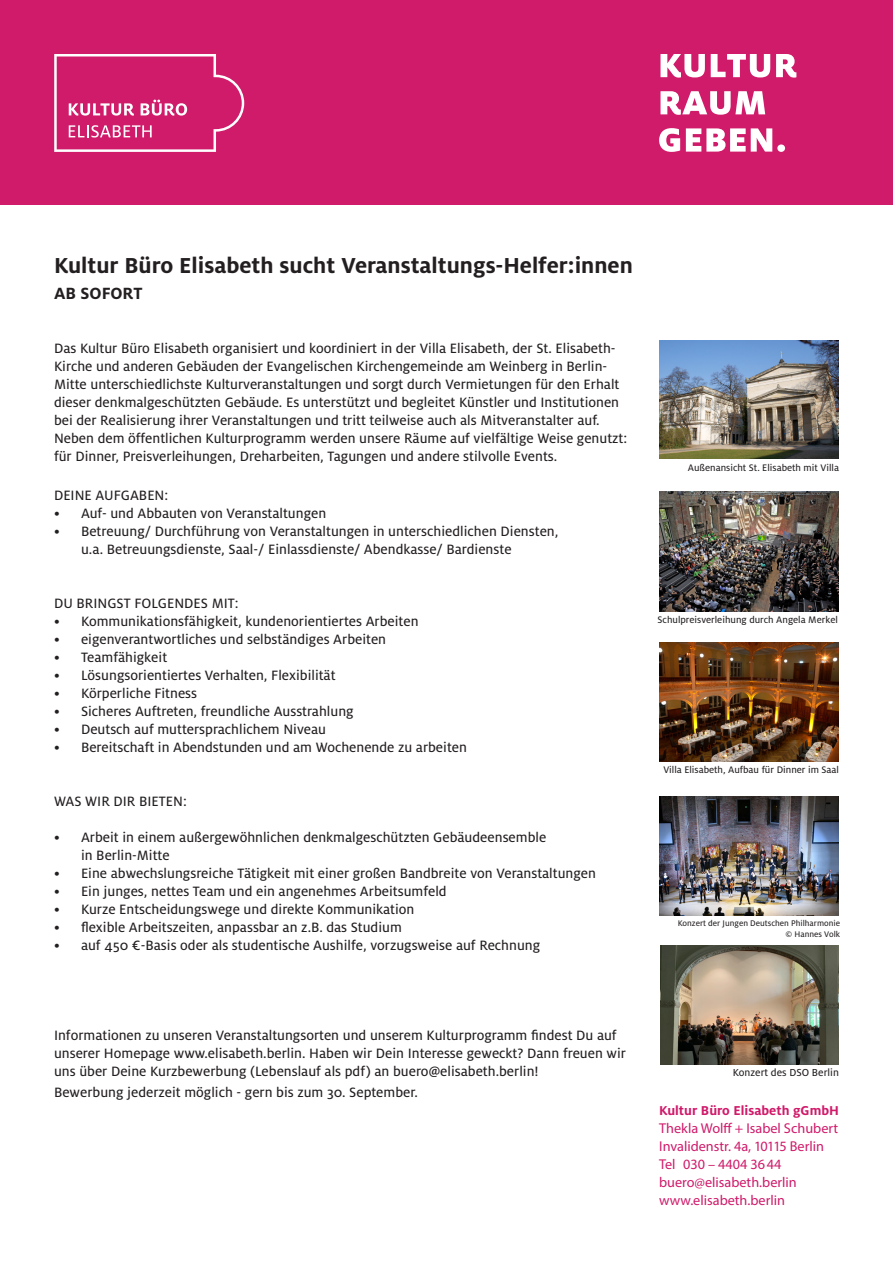
<style>
.page{position:relative;width:893px;height:1263px;background:#fff}
.page>*{position:absolute;margin:0;border:0;box-sizing:border-box;transform-origin:0 0}
.t1{font:700 24px "Milo";color:#231f20}
.t2{font:700 18px "Milo";color:#231f20}
.t3{font:15px/18px "Milo Text";color:#231f20}
.t4{font:14.25px "Myriad Pro";color:#d01a6a}
.t5{font:700 14.25px "Milo";color:#d01a6a}
.t6{font:11.25px "Milo LF Text";color:#231f20}
.t7{font:10.5px "Milo LF Text";color:#231f20}
.t8{font:9px "Milo LF Text";color:#231f20}
</style>
<div class="page">
<div style="left:0;top:0;width:893px;height:204px;background:#d01a6a"></div>
<svg style="left:54px;top:54px;width:190px;height:98px"></svg>
<svg style="left:659px;top:128px;width:126px;height:24px"></svg>
<svg style="left:660px;top:91px;width:105px;height:24px"></svg>
<svg style="left:660px;top:54px;width:136px;height:24px"></svg>
<img style="left:659px;top:340px;width:180px;height:118px">
<img style="left:659px;top:492px;width:180px;height:119px">
<img style="left:659px;top:642px;width:180px;height:119px">
<img style="left:660px;top:945px;width:179px;height:120px">
<img style="left:659px;top:796px;width:180px;height:120px">
<p class="t1" style="left:54px;top:252px;width:580px">Kultur Büro Elisabeth sucht Veranstaltungs-Helfer:innen</p>
<p class="t2" style="left:54px;top:283px;width:90px">AB SOFORT</p>
<p class="t3" style="left:54px;top:339px;width:563px">Das Kultur Büro Elisabeth organisiert und koordiniert in der Villa Elisabeth, der St. Elisabeth-</p>
<p class="t3" style="left:54px;top:357px;width:567px">Kirche und anderen Gebäuden der Evangelischen Kirchengemeinde am Weinberg in Berlin-Mitte unterschiedlichste Kulturveranstaltungen und sorgt durch Vermietungen für den Erhalt dieser denkmalgeschützten Gebäude. Es unterstützt und begleitet Künstler und Institutionen bei der Realisierung ihrer Veranstaltungen und tritt teilweise auch als Mitveranstalter auf.</p>
<p class="t3" style="left:54px;top:429px;width:575px">Neben dem öffentlichen Kulturprogramm werden unsere Räume auf vielfältige Weise genutzt: für Dinner, Preisverleihungen, Dreharbeiten, Tagungen und andere stilvolle Events.</p>
<p class="t3" style="left:54px;top:486px;width:116px">DEINE AUFGABEN:</p>
<p class="t3" style="left:54px;top:504px;width:274px">• Auf- und Abbauten von Veranstaltungen</p>
<p class="t3" style="left:81px;top:522px;width:479px;text-indent:-27px">• Betreuung/ Durchführung von Veranstaltungen in unterschiedlichen Diensten, u.a. Betreuungsdienste, Saal-/ Einlassdienste/ Abendkasse/ Bardienste</p>
<p class="t3" style="left:54px;top:594px;width:186px">DU BRINGST FOLGENDES MIT:</p>
<p class="t3" style="left:54px;top:612px;width:366px">• Kommunikationsfähigkeit, kundenorientiertes Arbeiten</p>
<p class="t3" style="left:54px;top:630px;width:334px">• eigenverantwortliches und selbständiges Arbeiten</p>
<p class="t3" style="left:54px;top:648px;width:115px">• Teamfähigkeit</p>
<p class="t3" style="left:54px;top:666px;width:283px">• Lösungsorientiertes Verhalten, Flexibilität</p>
<p class="t3" style="left:54px;top:684px;width:145px">• Körperliche Fitness</p>
<p class="t3" style="left:54px;top:702px;width:301px">• Sicheres Auftreten, freundliche Ausstrahlung</p>
<p class="t3" style="left:54px;top:720px;width:274px">• Deutsch auf muttersprachlichem Niveau</p>
<p class="t3" style="left:54px;top:738px;width:414px">• Bereitschaft in Abendstunden und am Wochenende zu arbeiten</p>
<p class="t3" style="left:54px;top:792px;width:134px">WAS WIR DIR BIETEN:</p>
<p class="t3" style="left:81px;top:828px;width:467px;text-indent:-27px">• Arbeit in einem außergewöhnlichen denkmalgeschützten Gebäudeensemble in Berlin-Mitte</p>
<p class="t3" style="left:54px;top:864px;width:544px">• Eine abwechslungsreiche Tätigkeit mit einer großen Bandbreite von Veranstaltungen</p>
<p class="t3" style="left:54px;top:882px;width:394px">• Ein junges, nettes Team und ein angenehmes Arbeitsumfeld</p>
<p class="t3" style="left:54px;top:900px;width:362px">• Kurze Entscheidungswege und direkte Kommunikation</p>
<p class="t3" style="left:54px;top:918px;width:349px">• flexible Arbeitszeiten, anpassbar an z.B. das Studium</p>
<p class="t3" style="left:54px;top:936px;width:488px">• auf 450 €-Basis oder als studentische Aushilfe, vorzugsweise auf Rechnung</p>
<p class="t7" style="left:688px;top:462px;width:153px">Außenansicht St. Elisabeth mit Villa</p>
<p class="t7" style="left:658px;top:614px;width:182px">Schulpreisverleihung durch Angela Merkel</p>
<p class="t7" style="left:663px;top:763px;width:177px">Villa Elisabeth, Aufbau für Dinner im Saal</p>
<p class="t8" style="left:678px;top:918px;width:164px">Konzert der Jungen Deutschen Philharmonie</p>
<p class="t8" style="left:786px;top:929px;width:56px">© Hannes Volk</p>
<p class="t3" style="left:54px;top:1026px;width:573px">Informationen zu unseren Veranstaltungsorten und unserem Kulturprogramm findest Du auf unserer Homepage www.elisabeth.berlin. Haben wir Dein Interesse geweckt? Dann freuen wir uns über Deine Kurzbewerbung (Lebenslauf als pdf) an buero@elisabeth.berlin!</p>
<p class="t3" style="left:54px;top:1083px;width:365px">Bewerbung jederzeit möglich - gern bis zum 30. September.</p>
<p class="t6" style="left:733px;top:1066px;width:108px">Konzert des DSO Berlin</p>
<p class="t5" style="left:659px;top:1102px;width:181px">Kultur Büro Elisabeth gGmbH</p>
<p class="t4" style="left:659px;top:1119px;width:181px">Thekla Wolff + Isabel Schubert</p>
<p class="t4" style="left:659px;top:1137px;width:166px">Invalidenstr. 4a, 10115 Berlin</p>
<p class="t4" style="left:659px;top:1155px;width:124px">Tel 030 – 4404 36 44</p>
<p class="t4" style="left:659px;top:1173px;width:139px">buero@elisabeth.berlin</p>
<p class="t4" style="left:659px;top:1191px;width:127px">www.elisabeth.berlin</p>
</div>
